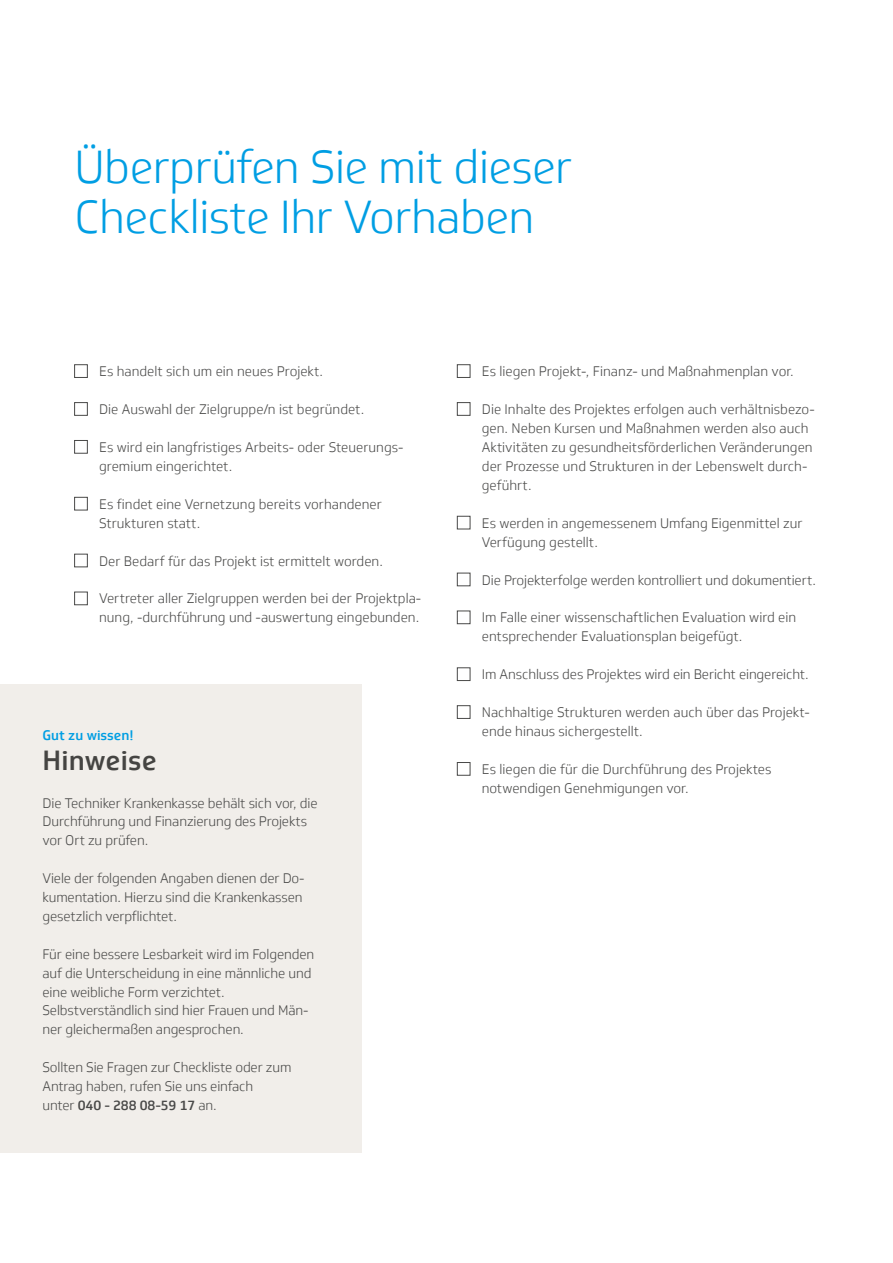
<style>
.page{position:relative;width:893px;height:1263px;background:#fff}
.page>*{position:absolute;margin:0;border:0;box-sizing:border-box;transform-origin:0 0}
.Headline_30pt{font:300 45px/49.5px "Soleto TK Headline";letter-spacing:-.01em;color:#009ee3}
.Box2_Copy_9pt{font:500 27px "Soleto TK Headline";letter-spacing:.01em;color:#454442}
.Copy_9pt{font:300 13.5px/18.9px "Soleto TK";color:#494948}
.Box2_Copy_9pt-2{font:300 13.5px/18.9px "Soleto TK";letter-spacing:-.01em;color:#494948}
.Box2_Copy_9pt-3{font:500 13.5px "Soleto TK";letter-spacing:-.01em;color:#494948}
.Box2_HeadlineTopic_9{font:500 13.5px "Soleto TK Headline";color:#009ee3}
.s1{font-weight:300}
</style>
<div class="page">
<div style="left:457px;top:364px;width:13px;height:14px;border:1px solid #494948"></div>
<div style="left:457px;top:402px;width:13px;height:13px;border:1px solid #494948"></div>
<div style="left:457px;top:516px;width:13px;height:13px;border:1px solid #494948"></div>
<div style="left:457px;top:573px;width:13px;height:13px;border:1px solid #494948"></div>
<div style="left:457px;top:611px;width:13px;height:13px;border:1px solid #494948"></div>
<div style="left:457px;top:668px;width:13px;height:13px;border:1px solid #494948"></div>
<div style="left:457px;top:705px;width:13px;height:14px;border:1px solid #494948"></div>
<div style="left:457px;top:762px;width:13px;height:13px;border:1px solid #494948"></div>
<div style="left:74px;top:364px;width:14px;height:14px;border:1px solid #494948"></div>
<div style="left:74px;top:402px;width:14px;height:13px;border:1px solid #494948"></div>
<div style="left:74px;top:440px;width:14px;height:13px;border:1px solid #494948"></div>
<div style="left:74px;top:497px;width:14px;height:13px;border:1px solid #494948"></div>
<div style="left:74px;top:554px;width:14px;height:13px;border:1px solid #494948"></div>
<div style="left:74px;top:592px;width:14px;height:13px;border:1px solid #494948"></div>
<div style="left:0;top:684px;width:361px;height:468px;background:#eeeae5"></div>
<p class="Headline_30pt" style="left:74px;top:143px;width:499px">Überprüfen Sie mit dieser<br>Checkliste Ihr Vorhaben</p>
<p class="Copy_9pt" style="left:99px;top:362px;width:226px">Es handelt sich um ein neues Projekt.</p>
<p class="Copy_9pt" style="left:99px;top:400px;width:267px">Die Auswahl der Zielgruppe/n ist begründet.</p>
<p class="Copy_9pt" style="left:99px;top:438px;width:305px">Es wird ein langfristiges Arbeits- oder Steuerungs&shy;gremium eingerichtet.</p>
<p class="Copy_9pt" style="left:99px;top:495px;width:284px">Es findet eine Vernetzung bereits vorhandener<br>Strukturen statt.</p>
<p class="Copy_9pt" style="left:99px;top:551px;width:285px">Der Bedarf für das Projekt ist ermittelt worden.</p>
<p class="Copy_9pt" style="left:99px;top:589px;width:324px">Vertreter aller Zielgruppen werden bei der Projektpla&shy;nung, -durchführung und -auswertung eingebunden.</p>
<p class="Box2_HeadlineTopic_9" style="left:43px;top:727px;width:93px">Gut zu wissen!</p>
<p class="Box2_Copy_9pt" style="left:43px;top:743px;width:116px">Hinweise</p>
<p class="Box2_Copy_9pt-2" style="left:43px;top:793px;width:277px">Die Techniker Krankenkasse behält sich vor, die<br>Durchführung und Finanzierung des Projekts vor Ort zu prüfen.</p>
<p class="Box2_Copy_9pt-2" style="left:43px;top:869px;width:264px">Viele der folgenden Angaben dienen der Do&shy;kumentation. Hierzu sind die Krankenkassen gesetzlich verpflichtet.</p>
<p class="Box2_Copy_9pt-2" style="left:43px;top:945px;width:273px">Für eine bessere Lesbarkeit wird im Folgenden auf die Unterscheidung in eine männliche und eine weibliche Form verzichtet.</p>
<p class="Box2_Copy_9pt-2" style="left:43px;top:1001px;width:267px">Selbstverständlich sind hier Frauen und Män&shy;ner gleichermaßen angesprochen.</p>
<p class="Box2_Copy_9pt-2" style="left:43px;top:1058px;width:250px">Sollten Sie Fragen zur Checkliste oder zum<br>Antrag haben, rufen Sie uns einfach</p>
<p class="Box2_Copy_9pt-3" style="left:43px;top:1097px;width:176px"><span class="s1">unter</span> 040 - 288 08-59 17 <span class="s1">an.</span></p>
<p class="Copy_9pt" style="left:482px;top:362px;width:313px">Es liegen Projekt-, Finanz- und Maßnahmenplan vor.</p>
<p class="Copy_9pt" style="left:482px;top:400px;width:334px">Die Inhalte des Projektes erfolgen auch verhältnisbezo&shy;gen. Neben Kursen und Maßnahmen werden also auch Aktivitäten zu gesundheitsförderlichen Veränderungen der Prozesse und Strukturen in der Lebenswelt durch&shy;geführt.</p>
<p class="Copy_9pt" style="left:482px;top:514px;width:322px">Es werden in angemessenem Umfang Eigenmittel zur<br>Verfügung gestellt.</p>
<p class="Copy_9pt" style="left:482px;top:570px;width:336px">Die Projekterfolge werden kontrolliert und dokumentiert.</p>
<p class="Copy_9pt" style="left:482px;top:608px;width:316px">Im Falle einer wissenschaftlichen Evaluation wird ein entsprechender Evaluationsplan beigefügt.</p>
<p class="Copy_9pt" style="left:482px;top:665px;width:328px">Im Anschluss des Projektes wird ein Bericht eingereicht.</p>
<p class="Copy_9pt" style="left:482px;top:703px;width:328px">Nachhaltige Strukturen werden auch über das Projekt&shy;ende hinaus sichergestellt.</p>
<p class="Copy_9pt" style="left:482px;top:760px;width:291px">Es liegen die für die Durchführung des Projektes notwendigen Genehmigungen vor.</p>
</div>
